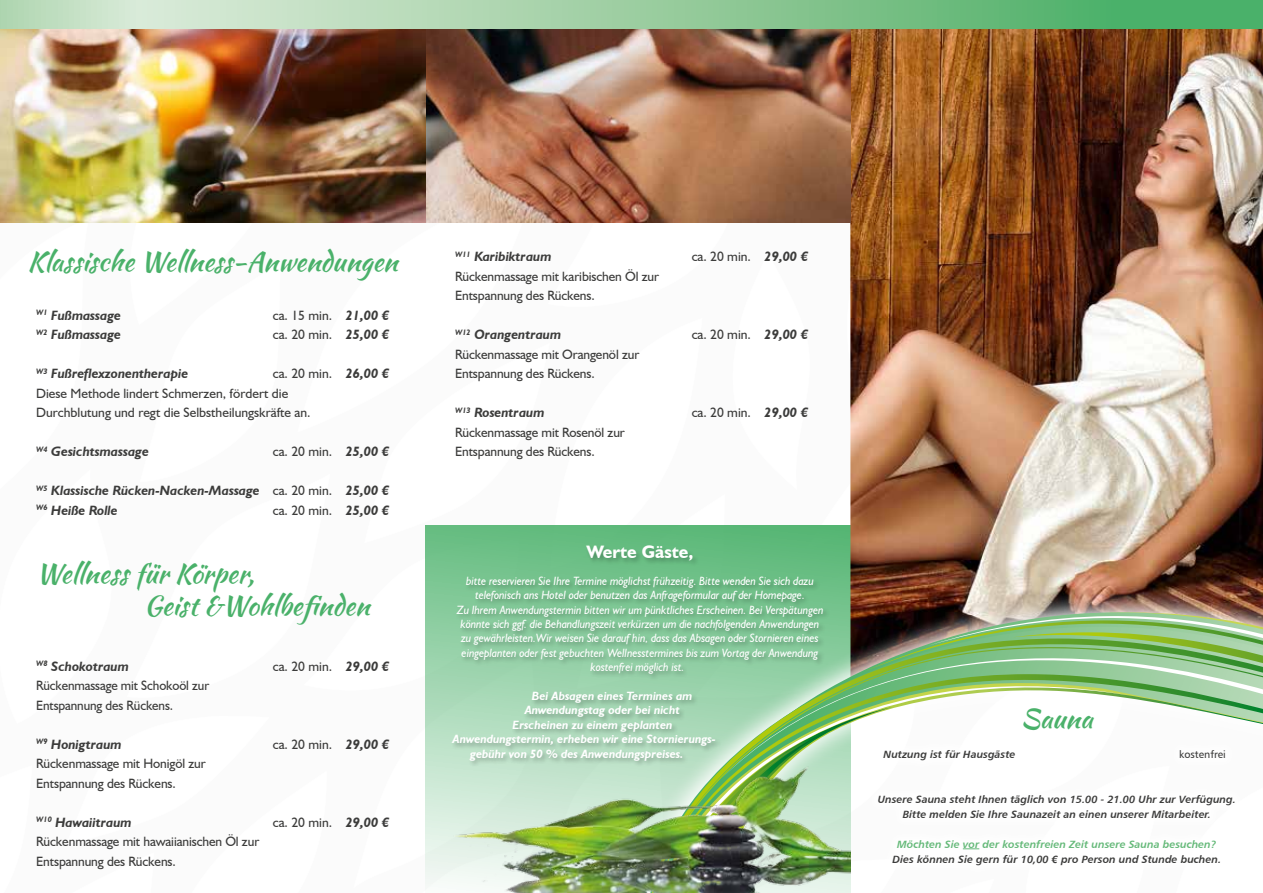
<style>
.page{position:relative;width:1263px;height:893px;background:#fff}
.page>*{position:absolute;margin:0;border:0;box-sizing:border-box;transform-origin:0 0}
.t1{font:27px/32.4px "Kaushan Script";color:#4ab16a}
.t2{font:700 18px "Humanist 521 BT";color:#fff}
.t3{font:13.5px/19.5px "Humanist 521 BT";letter-spacing:-.005em;color:#3c3c3b}
.t4{font:italic 700 13.5px/19.5px "Humanist 521 BT";color:#3c3c3b}
.t5{font:italic 12px/14.4px "Humanist 521 BT";letter-spacing:-.01em;color:#fff;text-align:center;scale:.96 1}
.t6{font:italic 700 12px "Humanist 521 BT";color:#fff}
.t7{font:10.5px/15px "Humanist 777 BT Bold Italic B";color:#3c3c3b;text-align:center}
.t8{font:10.5px "Humanist 777 BT Bold Italic B";color:#65b979}
.t9{font:10.5px "Humanist 777 BT Roman B";color:#3c3c3b}
.s1{font-weight:700;font-style:italic}
.s2{font-weight:400;font-style:normal}
</style>
<div class="page">
<img style="left:0;top:0;width:1263px;height:893px">
<h1 class="t1" style="left:27px;top:245px;width:372px">Klassische Wellness-Anwendungen</h1>
<p class="t4" style="left:36px;top:305px;width:86px"><sup>W1</sup> Fußmassage</p>
<p class="t3" style="left:273px;top:305px;width:118px">ca. 15 min. <span class="s1">21,00 €</span></p>
<p class="t4" style="left:36px;top:325px;width:86px"><sup>W2</sup> Fußmassage</p>
<p class="t3" style="left:273px;top:325px;width:118px">ca. 20 min. <span class="s1">25,00 €</span></p>
<p class="t4" style="left:36px;top:364px;width:154px"><sup>W3</sup> Fußreflexzonentherapie</p>
<p class="t3" style="left:36px;top:364px;width:354px;text-indent:237px">ca. 20 min. <span class="s1">26,00 €<br></span>Diese Methode lindert Schmerzen, fördert die<br>Durchblutung und regt die Selbstheilungskräfte an.</p>
<p class="t4" style="left:36px;top:442px;width:114px"><sup>W4</sup> Gesichtsmassage</p>
<p class="t3" style="left:273px;top:442px;width:118px">ca. 20 min. <span class="s1">25,00 €</span></p>
<p class="t4" style="left:36px;top:481px;width:354px"><sup>W5</sup> Klassische Rücken-Nacken-Massage <span class="s2">ca. 20 min.</span> 25,00 €<br><sup>W6</sup> Heiße Rolle</p>
<p class="t3" style="left:273px;top:500px;width:118px">ca. 20 min. <span class="s1">25,00 €</span></p>
<h1 class="t1" style="left:144px;top:557px;width:227px;text-indent:-108px">Wellness für Körper,<br>Geist &amp;Wohlbefinden</h1>
<p class="t4" style="left:36px;top:656px;width:94px"><sup>W8</sup> Schokotraum</p>
<p class="t3" style="left:273px;top:656px;width:118px">ca. 20 min. <span class="s1">29,00 €</span></p>
<p class="t3" style="left:36px;top:676px;width:175px">Rückenmassage mit Schokoöl zur<br>Entspannung des Rückens.</p>
<p class="t4" style="left:36px;top:734px;width:87px"><sup>W9</sup> Honigtraum</p>
<p class="t3" style="left:273px;top:734px;width:118px">ca. 20 min. <span class="s1">29,00 €</span></p>
<p class="t3" style="left:36px;top:754px;width:171px">Rückenmassage mit Honigöl zur<br>Entspannung des Rückens.</p>
<p class="t4" style="left:36px;top:812px;width:97px"><sup>W10</sup> Hawaiitraum</p>
<p class="t3" style="left:273px;top:812px;width:118px">ca. 20 min. <span class="s1">29,00 €</span></p>
<p class="t3" style="left:36px;top:832px;width:225px">Rückenmassage mit hawaiianischen Öl zur<br>Entspannung des Rückens.</p>
<p class="t4" style="left:455px;top:247px;width:98px"><sup>W11</sup> Karibiktraum</p>
<p class="t3" style="left:692px;top:247px;width:118px">ca. 20 min. <span class="s1">29,00 €</span></p>
<p class="t3" style="left:455px;top:266px;width:206px">Rückenmassage mit karibischen Öl zur<br>Entspannung des Rückens.</p>
<p class="t4" style="left:455px;top:325px;width:108px"><sup>W12</sup> Orangentraum</p>
<p class="t3" style="left:692px;top:325px;width:118px">ca. 20 min. <span class="s1">29,00 €</span></p>
<p class="t3" style="left:455px;top:344px;width:186px">Rückenmassage mit Orangenöl zur<br>Entspannung des Rückens.</p>
<p class="t4" style="left:455px;top:403px;width:91px"><sup>W13</sup> Rosentraum</p>
<p class="t3" style="left:692px;top:403px;width:118px">ca. 20 min. <span class="s1">29,00 €</span></p>
<p class="t3" style="left:455px;top:422px;width:171px">Rückenmassage mit Rosenöl zur<br>Entspannung des Rückens.</p>
<h2 class="t2" style="left:586px;top:541px;width:108px">Werte Gäste,</h2>
<p class="t5" style="left:456px;top:573px;width:384px">bitte reservieren Sie Ihre Termine möglichst frühzeitig. Bitte wenden Sie sich dazu telefonisch ans Hotel oder benutzen das Anfrageformular auf der Homepage.<br>Zu Ihrem Anwendungstermin bitten wir um pünktliches Erscheinen. Bei Verspätungen könnte sich ggf. die Behandlungszeit verkürzen um die nachfolgenden Anwendungen zu gewährleisten.Wir weisen Sie darauf hin, dass das Absagen oder Stornieren eines eingeplanten oder fest gebuchten Wellnesstermines bis zum Vortag der Anwendung kostenfrei möglich ist.</p>
<p class="t6" style="left:532px;top:688px;width:162px">Bei Absagen eines Termines am</p>
<p class="t6" style="left:525px;top:703px;width:157px">Anwendungstag oder bei nicht</p>
<p class="t6" style="left:512px;top:717px;width:161px">Erscheinen zu einem geplanten</p>
<p class="t6" style="left:453px;top:732px;width:265px">Anwendungstermin, erheben wir eine Stornierungs-</p>
<p class="t6" style="left:470px;top:746px;width:215px">gebühr von 50 % des Anwendungspreises.</p>
<p class="t7" style="left:883px;top:746px;width:133px">Nutzung ist für Hausgäste</p>
<p class="t9" style="left:1179px;top:747px;width:48px">kostenfrei</p>
<h1 class="t1" style="left:1021px;top:702px;width:74px">Sauna</h1>
<p class="t7" style="left:878px;top:791px;width:360px">Unsere Sauna steht Ihnen täglich von 15.00 - 21.00 Uhr zur Verfügung.<br>Bitte melden Sie Ihre Saunazeit an einen unserer Mitarbeiter.</p>
<p class="t8" style="left:897px;top:837px;width:321px">Möchten Sie vor der kostenfreien Zeit unsere Sauna besuchen?</p>
<p class="t7" style="left:892px;top:851px;width:330px">Dies können Sie gern für 10,00 € pro Person und Stunde buchen.</p>
</div>
